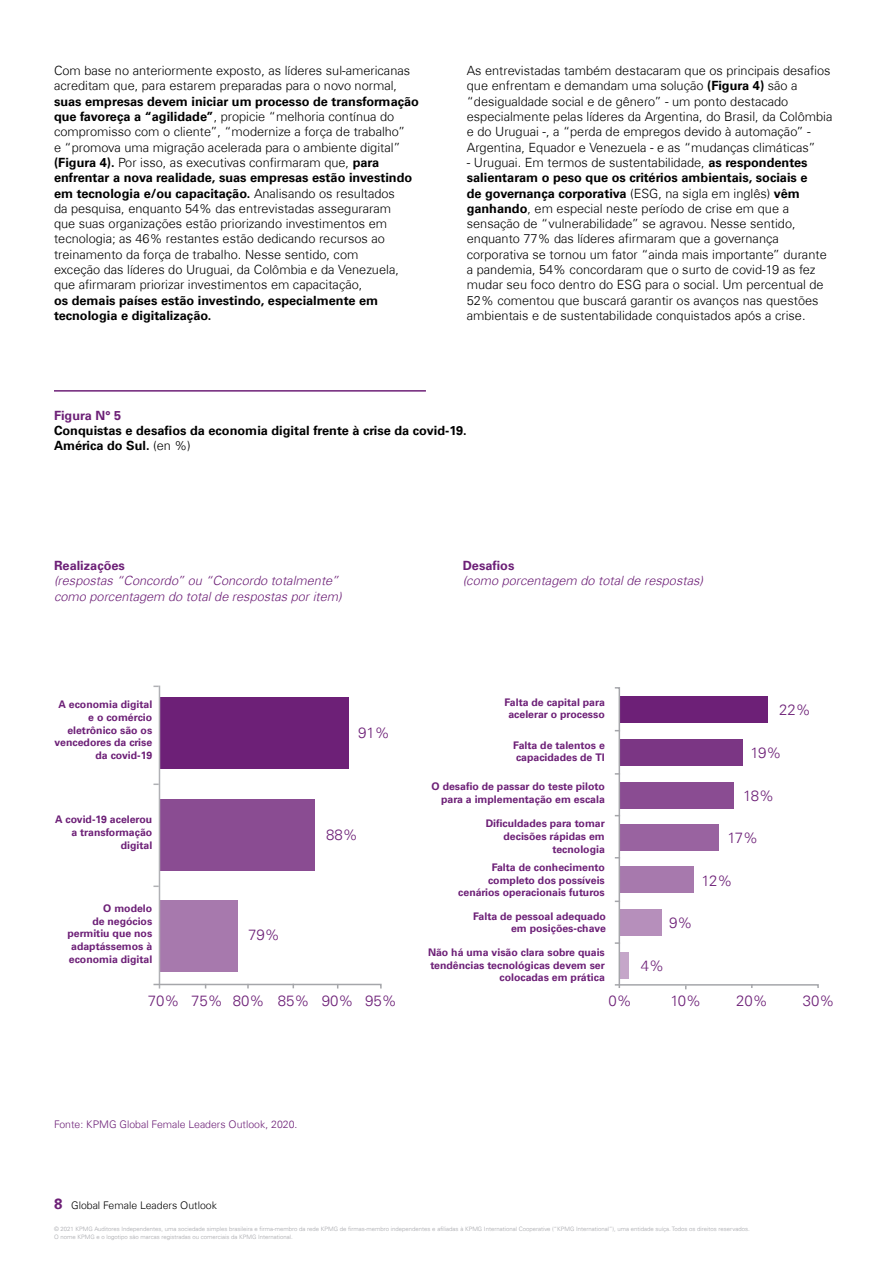
<style>
.page{position:relative;width:893px;height:1263px;background:#fff}
.page>*{position:absolute;margin:0;border:0;box-sizing:border-box;transform-origin:0 0}
.t1{font:300 15px "Univers 45";color:#6d2077}
.t2{font:300 12.75px/15.3px "Universfor KPMG";color:#000}
.t3{font:700 12.75px/15.3px "Universfor KPMG";color:#000}
.t4{font:italic 300 12.75px "Universfor KPMG";color:#6d2077}
.t5{font:700 12.75px "Universfor KPMG";color:#6d2077}
.t6{font:700 10.5px/12.6px "Universfor KPMG";color:#6d2077;text-align:right}
.t7{font:300 10.5px "Universfor KPMG";color:#6d2077}
.t8{font:300 10.5px "Universfor KPMG";color:#000}
.t9{font:300 6px/7.2px "Univers 45";color:#a5a6aa}
.s1{font-weight:700}
.s2{font-weight:300}
.s3{font-weight:700;font-size:15px;color:#6d2077}
</style>
<div class="page">
<hr style="left:54px;top:390px;width:372px;height:2px;background:#6d2077">
<div style="left:159px;top:697px;width:190px;height:72px;background:#6d2077"></div>
<div style="left:159px;top:799px;width:156px;height:72px;background:#8a4c92"></div>
<div style="left:159px;top:900px;width:79px;height:71px;background:#a779ad"></div>
<hr style="left:159px;top:685px;width:1px;height:303px;background:#b0b1b5">
<svg style="left:153px;top:983px;width:229px;height:6px"></svg>
<svg style="left:153px;top:783px;width:6px;height:2px"></svg>
<svg style="left:153px;top:885px;width:6px;height:2px"></svg>
<svg style="left:153px;top:685px;width:6px;height:2px"></svg>
<svg style="left:614px;top:687px;width:205px;height:302px"></svg>
<p class="t2" style="left:54px;top:63px;width:367px">Com base no anteriormente exposto, as líderes sul-americanas acreditam que, para estarem preparadas para o novo normal, <span class="s1">suas empresas devem iniciar um processo de transformação que favoreça a “agilidade”</span>, propicie “melhoria contínua do compromisso com o cliente”, “modernize a força de trabalho”<br>e “promova uma migração acelerada para o ambiente digital” <span class="s1">(Figura 4).</span> Por isso, as executivas confirmaram que, <span class="s1">para enfrentar a nova realidade, suas empresas estão investindo em tecnologia e/ou capacitação.</span> Analisando os resultados<br>da pesquisa, enquanto 54% das entrevistadas asseguraram<br>que suas organizações estão priorizando investimentos em tecnologia; as 46% restantes estão dedicando recursos ao treinamento da força de trabalho. Nesse sentido, com</p>
<p class="t2" style="left:54px;top:262px;width:346px">exceção das líderes do Uruguai, da Colômbia e da Venezuela,</p>
<p class="t3" style="left:54px;top:277px;width:326px"><span class="s2">que afirmaram priorizar investimentos em capacitação, </span>os demais países estão investindo, especialmente em tecnologia e digitalização.</p>
<p class="t2" style="left:467px;top:63px;width:367px">As entrevistadas também destacaram que os principais desafios que enfrentam e demandam uma solução <span class="s1">(Figura 4)</span> são a “desigualdade social e de gênero” - um ponto destacado especialmente pelas líderes da Argentina, do Brasil, da Colômbia e do Uruguai -, a “perda de empregos devido à automação” - Argentina, Equador e Venezuela - e as “mudanças climáticas”</p>
<p class="t2" style="left:467px;top:155px;width:361px">- Uruguai. Em termos de sustentabilidade, <span class="s1">as respondentes salientaram o peso que os critérios ambientais, sociais e<br>de governança corporativa</span> (ESG, na sigla em inglês) <span class="s1">vêm ganhando</span>, em especial neste período de crise em que a sensação de “vulnerabilidade” se agravou. Nesse sentido, enquanto 77% das líderes afirmaram que a governança corporativa se tornou um fator “ainda mais importante” durante a pandemia, 54% concordaram que o surto de covid-19 as fez mudar seu foco dentro do ESG para o social. Um percentual de 52% comentou que buscará garantir os avanços nas questões ambientais e de sustentabilidade conquistados após a crise.</p>
<p class="t5" style="left:54px;top:408px;width:69px">Figura N° 5</p>
<p class="t3" style="left:54px;top:423px;width:414px">Conquistas e desafios da economia digital frente à crise da covid-19.</p>
<p class="t3" style="left:54px;top:438px;width:138px">América do Sul. <span class="s2">(en %)</span></p>
<p class="t5" style="left:54px;top:558px;width:72px">Realizações</p>
<p class="t4" style="left:54px;top:573px;width:286px">(respostas “Concordo” ou “Concordo totalmente”</p>
<p class="t4" style="left:54px;top:588px;width:289px">como porcentagem do total de respostas por item)</p>
<p class="t5" style="left:463px;top:558px;width:53px">Desafios</p>
<p class="t4" style="left:463px;top:573px;width:242px">(como porcentagem do total de respostas)</p>
<p class="t6" style="left:55px;top:698px;width:99px">A economia digital e o comércio eletrônico são os vencedores da crise da covid-19</p>
<p class="t6" style="left:504px;top:696px;width:102px;text-align:center">Falta de capital para acelerar o processo</p>
<p class="t1" style="left:358px;top:724px;width:33px">91%</p>
<p class="t6" style="left:513px;top:739px;width:93px;text-align:left">Falta de talentos e capacidades de TI</p>
<p class="t6" style="left:432px;top:780px;width:175px">O desafio de passar do teste piloto para a implementação em escala</p>
<p class="t6" style="left:486px;top:817px;width:121px">Dificuldades para tomar decisões rápidas em tecnologia</p>
<p class="t6" style="left:458px;top:861px;width:148px">Falta de conhecimento completo dos possíveis cenários operacionais futuros</p>
<p class="t6" style="left:473px;top:910px;width:134px">Falta de pessoal adequado em posições-chave</p>
<p class="t6" style="left:428px;top:946px;width:178px">Não há uma visão clara sobre quais tendências tecnológicas devem ser colocadas em prática</p>
<p class="t6" style="left:55px;top:813px;width:99px">A covid-19 acelerou a transformação digital</p>
<p class="t1" style="left:326px;top:826px;width:33px">88%</p>
<p class="t6" style="left:68px;top:902px;width:86px">O modelo<br>de negócios permitiu que nos adaptássemos à economia digital</p>
<p class="t1" style="left:248px;top:925px;width:33px">79%</p>
<p class="t1" style="left:779px;top:701px;width:33px">22%</p>
<p class="t1" style="left:750px;top:744px;width:32px">19%</p>
<p class="t1" style="left:743px;top:786px;width:33px">18%</p>
<p class="t1" style="left:728px;top:829px;width:32px">17%</p>
<p class="t1" style="left:701px;top:871px;width:32px">12%</p>
<p class="t1" style="left:669px;top:913px;width:25px">9%</p>
<p class="t1" style="left:641px;top:957px;width:25px">4%</p>
<p class="t1" style="left:148px;top:992px;width:33px">70%</p>
<p class="t1" style="left:191px;top:992px;width:33px">75%</p>
<p class="t1" style="left:233px;top:992px;width:33px">80%</p>
<p class="t1" style="left:278px;top:992px;width:33px">85%</p>
<p class="t1" style="left:322px;top:992px;width:33px">90%</p>
<p class="t1" style="left:365px;top:992px;width:33px">95%</p>
<p class="t1" style="left:609px;top:992px;width:25px">0%</p>
<p class="t1" style="left:670px;top:992px;width:32px">10%</p>
<p class="t1" style="left:736px;top:992px;width:33px">20%</p>
<p class="t1" style="left:803px;top:992px;width:33px">30%</p>
<p class="t7" style="left:54px;top:1118px;width:245px">Fonte: KPMG Global Female Leaders Outlook, 2020.</p>
<p class="t8" style="left:54px;top:1199px;width:164px"><span class="s3">8</span> Global Female Leaders Outlook</p>
<p class="t9" style="left:54px;top:1225px;width:697px">© 2021 KPMG Auditores Independentes, uma sociedade simples brasileira e firma-membro da rede KPMG de firmas-membro independentes e afiliadas à KPMG International Cooperative (“KPMG International”), uma entidade suíça. Todos os direitos reservados.<br>O nome KPMG e o logotipo são marcas registradas ou comerciais da KPMG International.</p>
</div>
